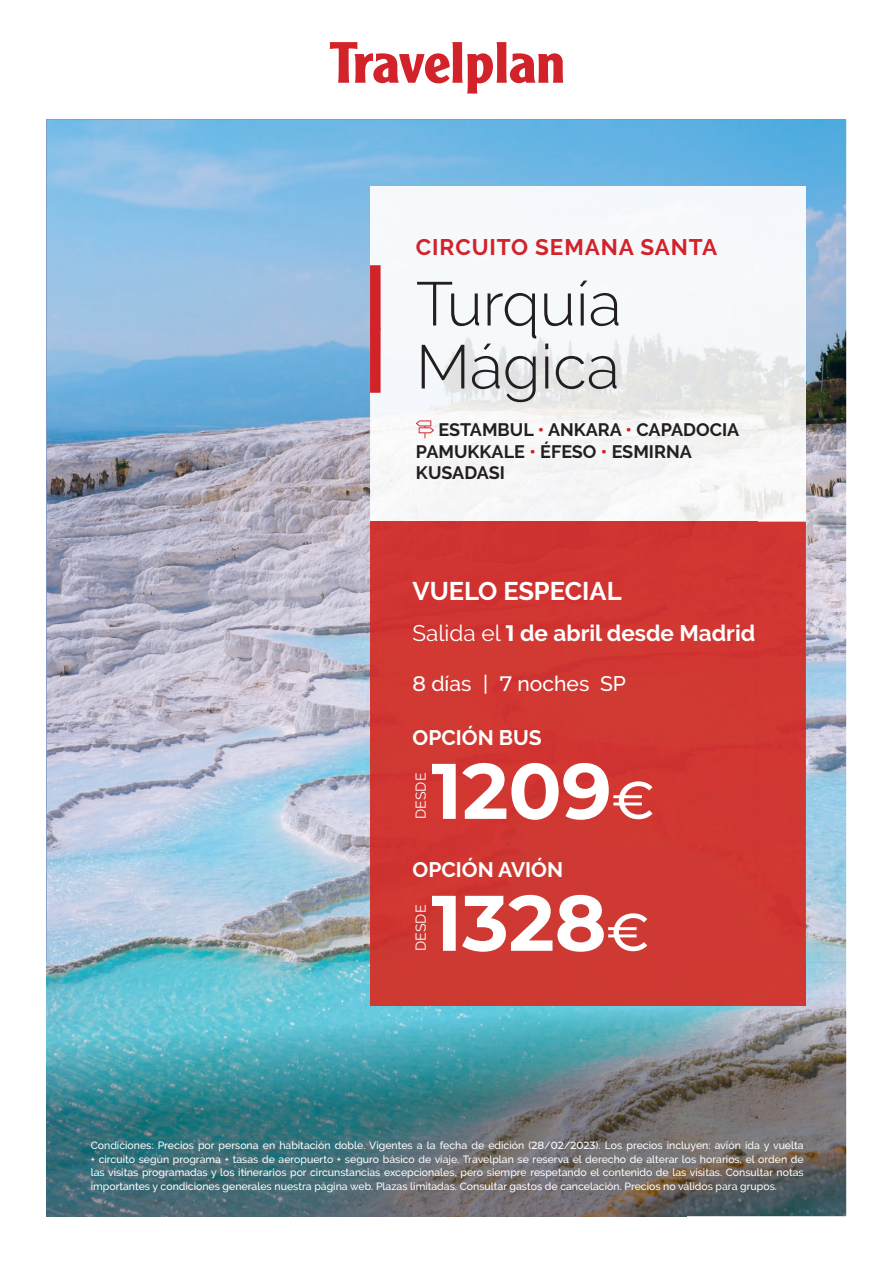
<style>
.page{position:relative;width:893px;height:1263px;background:#fff}
.page>*{position:absolute;margin:0;border:0;box-sizing:border-box;transform-origin:0 0}
.t1{font:700 78.6px "Montserrat";color:#fff}
.t2{font:300 61.5px/63px "Raleway";color:#231f20}
.t3{font:700 25.5px "Raleway";color:#fff}
.t4{font:700 22.5px "Raleway";color:#fff}
.t5{font:700 22.5px "Raleway";letter-spacing:.04em;color:#d2222a}
.t6{font:700 21px "Raleway";color:#fff}
.t7{font:500 21px "Raleway";color:#fff}
.t8{font:700 18px/21.3px "Raleway";color:#231f20}
.t9{font:14.25px "Raleway";color:#fff}
.t10{font:500 10.5px/13.5px "Raleway";color:#fff;text-align:justify}
.s1{color:#d2222a}
.s2{font-weight:400}
.s3{font-family:"Montserrat"}
.s4{font-weight:500;font-size:52.95px}
</style>
<div class="page">
<img style="left:47px;top:120px;width:799px;height:842px">
<img style="left:370px;top:187px;width:436px;height:818px">
<div style="left:370px;top:265px;width:11px;height:65px;background:#d2222a"></div>
<div style="left:370px;top:328px;width:11px;height:65px;background:#d2222a"></div>
<svg style="left:416px;top:420px;width:18px;height:18px"></svg>
<img style="left:47px;top:962px;width:426px;height:203px">
<img style="left:473px;top:1005px;width:213px;height:160px">
<img style="left:686px;top:962px;width:160px;height:254px">
<img style="left:47px;top:1165px;width:640px;height:51px">
<svg style="left:330px;top:42px;width:233px;height:52px"></svg>
<img style="left:370px;top:522px;width:436px;height:1px">
<h3 class="t5" style="left:416px;top:234px;width:303px">CIRCUITO SEMANA SANTA</h3>
<h2 class="t2" style="left:416px;top:272px;width:207px">Turquía<br>Mágica</h2>
<h3 class="t8" style="left:416px;top:419px;width:325px;text-indent:23px">ESTAMBUL <span class="s1">•</span> ANKARA <span class="s1">•</span> CAPADOCIA<br>PAMUKKALE <span class="s1">•</span> ÉFESO <span class="s1">•</span> ESMIRNA<br>KUSADASI</h3>
<h3 class="t3" style="left:413px;top:576px;width:211px">VUELO ESPECIAL</h3>
<h3 class="t4" style="left:413px;top:620px;width:344px"><span class="s2">Salida el</span> <span class="s3">1</span> de abril desde Madrid</h3>
<h3 class="t7" style="left:413px;top:672px;width:215px"><span class="s3">8</span> días | <span class="s3">7</span> noches SP</h3>
<h3 class="t6" style="left:413px;top:726px;width:131px">OPCIÓN BUS</h3>
<h3 class="t9" style="left:413px;top:819px;width:48px;rotate:-90deg">DESDE</h3>
<h1 class="t1" style="left:431px;top:734px;width:225px">1209<span class="s4">€</span></h1>
<h3 class="t6" style="left:413px;top:858px;width:152px">OPCIÓN AVIÓN</h3>
<h3 class="t9" style="left:413px;top:951px;width:48px;rotate:-90deg">DESDE</h3>
<h1 class="t1" style="left:431px;top:866px;width:219px">1328<span class="s4">€</span></h1>
<p class="t10" style="left:91px;top:1139px;width:714px">Condiciones: Precios por persona en habitación doble. Vigentes a la fecha de edición (<span class="s3">28</span>/<span class="s3">02</span>/<span class="s3">2023</span>). Los precios incluyen: avión ida y vuelta + circuito según programa + tasas de aeropuerto + seguro básico de viaje. Travelplan se reserva el derecho de alterar los horarios, el orden de las visitas programadas y los itinerarios por circunstancias excepcionales, pero siempre respetando el contenido de las visitas. Consultar notas importantes y condiciones generales nuestra página web. Plazas limitadas. Consultar gastos de cancelación. Precios no válidos para grupos.</p>
</div>
